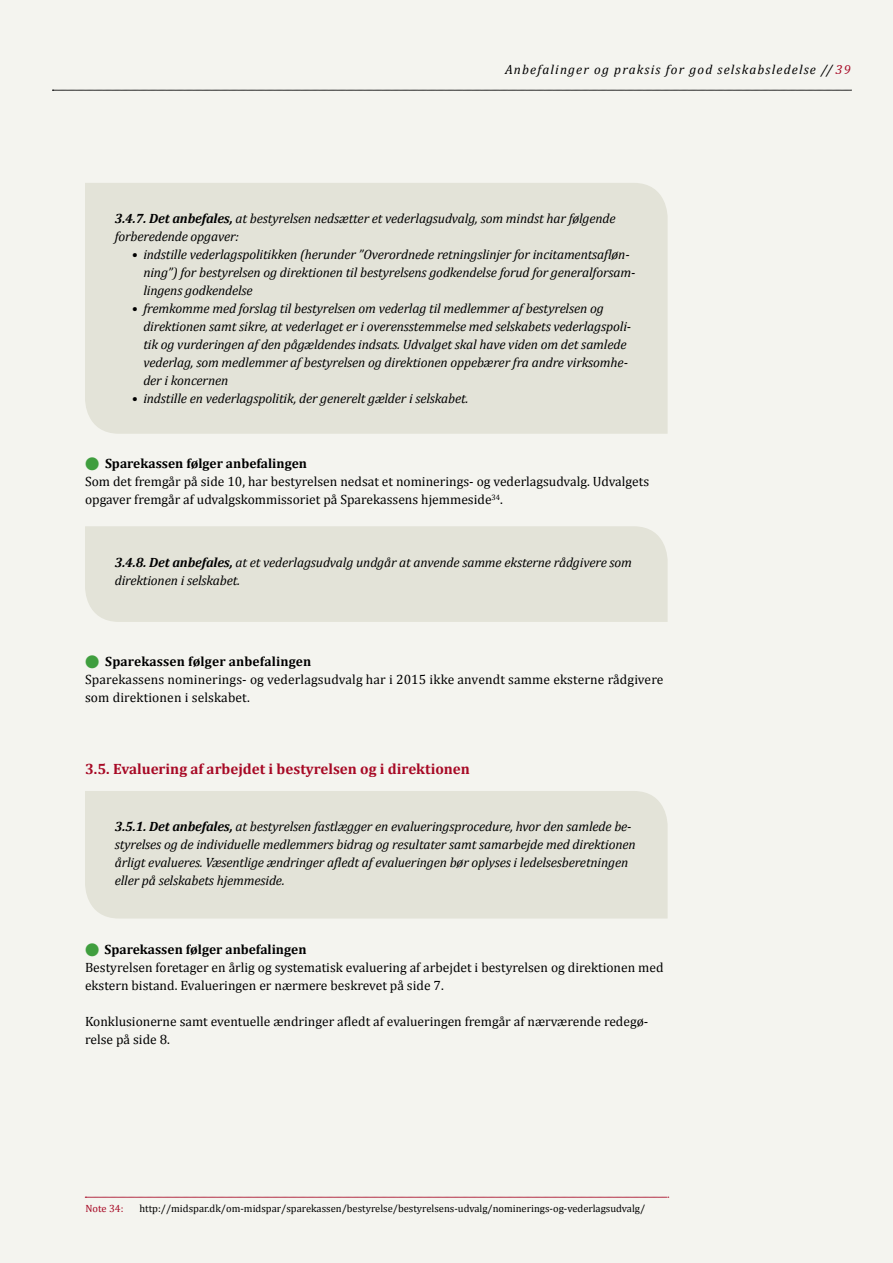
<style>
.page{position:relative;width:893px;height:1263px;background:#f4f4ef}
.page>*{position:absolute;margin:0;border:0;box-sizing:border-box;transform-origin:0 0}
.t1{font:700 15px "Cambria";color:#a70925}
.t2{font:italic 13.5px/18px "Cambria";letter-spacing:-.01em;color:#000}
.t3{font:13.5px/18px "Cambria";color:#000}
.t4{font:italic 13.2px "Cambria";letter-spacing:.09em;color:#000}
.t5{font:10.5px "Cambria";color:#000}
.t6{font:10.5px "Cambria";color:#a70925}
.s1{color:#a70925}
.s2{font-weight:700}
.s3{color:#3f9e3e}
</style>
<div class="page">
<div style="left:85px;top:183px;width:583px;height:251px;background:#e3e3d8"></div>
<div style="left:85px;top:526px;width:583px;height:96px;background:#e3e3d8"></div>
<div style="left:85px;top:791px;width:583px;height:127px;background:#e3e3d8"></div>
<svg style="left:52px;top:90px;width:799px;height:1px"></svg>
<svg style="left:85px;top:1197px;width:584px;height:1px"></svg>
<p class="t4" style="left:505px;top:60px;width:347px">Anbefalinger og praksis for god selskabsledelse // <span class="s1">39</span></p>
<p class="t2" style="left:115px;top:209px;width:502px"><span class="s2">3.4.7. Det anbefales,</span> at bestyrelsen nedsætter et vederlagsudvalg, som mindst har følgende forberedende opgaver:</p>
<p class="t2" style="left:143px;top:245px;width:493px;text-indent:-12px">• indstille vederlagspolitikken (herunder ”Overordnede retningslinjer for incitamentsafløn&shy;ning”) for bestyrelsen og direktionen til bestyrelsens godkendelse forud for generalforsam&shy;lingens godkendelse</p>
<p class="t2" style="left:143px;top:299px;width:489px;text-indent:-12px">• fremkomme med forslag til bestyrelsen om vederlag til medlemmer af bestyrelsen og direktionen samt sikre, at vederlaget er i overensstemmelse med selskabets vederlagspoli&shy;tik og vurderingen af den pågældendes indsats. Udvalget skal have viden om det samlede vederlag, som medlemmer af bestyrelsen og direktionen oppebærer fra andre virksomhe&shy;der i koncernen</p>
<p class="t2" style="left:132px;top:389px;width:338px">• indstille en vederlagspolitik, der generelt gælder i selskabet.</p>
<p class="t3" style="left:85px;top:454px;width:566px"><span class="s3">●</span> <span class="s2">Sparekassen følger anbefalingen<br></span>Som det fremgår på side 10, har bestyrelsen nedsat et nominerings- og vederlagsudvalg. Udvalgets opgaver fremgår af udvalgskommissoriet på Sparekassens hjemmeside<sup>34</sup>.</p>
<p class="t2" style="left:115px;top:552px;width:519px"><span class="s2">3.4.8. Det anbefales,</span> at et vederlagsudvalg undgår at anvende samme eksterne rådgivere som direktionen i selskabet.</p>
<p class="t3" style="left:85px;top:652px;width:580px"><span class="s3">●</span> <span class="s2">Sparekassen følger anbefalingen<br></span>Sparekassens nominerings- og vederlagsudvalg har i 2015 ikke anvendt samme eksterne rådgivere som direktionen i selskabet.</p>
<p class="t1" style="left:85px;top:758px;width:386px">3.5. Evaluering af arbejdet i bestyrelsen og i direktionen</p>
<p class="t2" style="left:115px;top:817px;width:522px"><span class="s2">3.5.1. Det anbefales,</span> at bestyrelsen fastlægger en evalueringsprocedure, hvor den samlede be&shy;styrelses og de individuelle medlemmers bidrag og resultater samt samarbejde med direktionen årligt evalueres. Væsentlige ændringer afledt af evalueringen bør oplyses i ledelsesberetningen eller på selskabets hjemmeside.</p>
<p class="t3" style="left:85px;top:940px;width:580px"><span class="s3">●</span> <span class="s2">Sparekassen følger anbefalingen<br></span>Bestyrelsen foretager en årlig og systematisk evaluering af arbejdet i bestyrelsen og direktionen med ekstern bistand. Evalueringen er nærmere beskrevet på side 7.</p>
<p class="t3" style="left:85px;top:1012px;width:565px">Konklusionerne samt eventuelle ændringer afledt af evalueringen fremgår af nærværende redegø&shy;relse på side 8.</p>
<p class="t6" style="left:85px;top:1202px;width:40px">Note 34:</p>
<p class="t5" style="left:139px;top:1202px;width:507px">http://midspar.dk/om-midspar/sparekassen/bestyrelse/bestyrelsens-udvalg/nominerings-og-vederlagsudvalg/</p>
</div>
